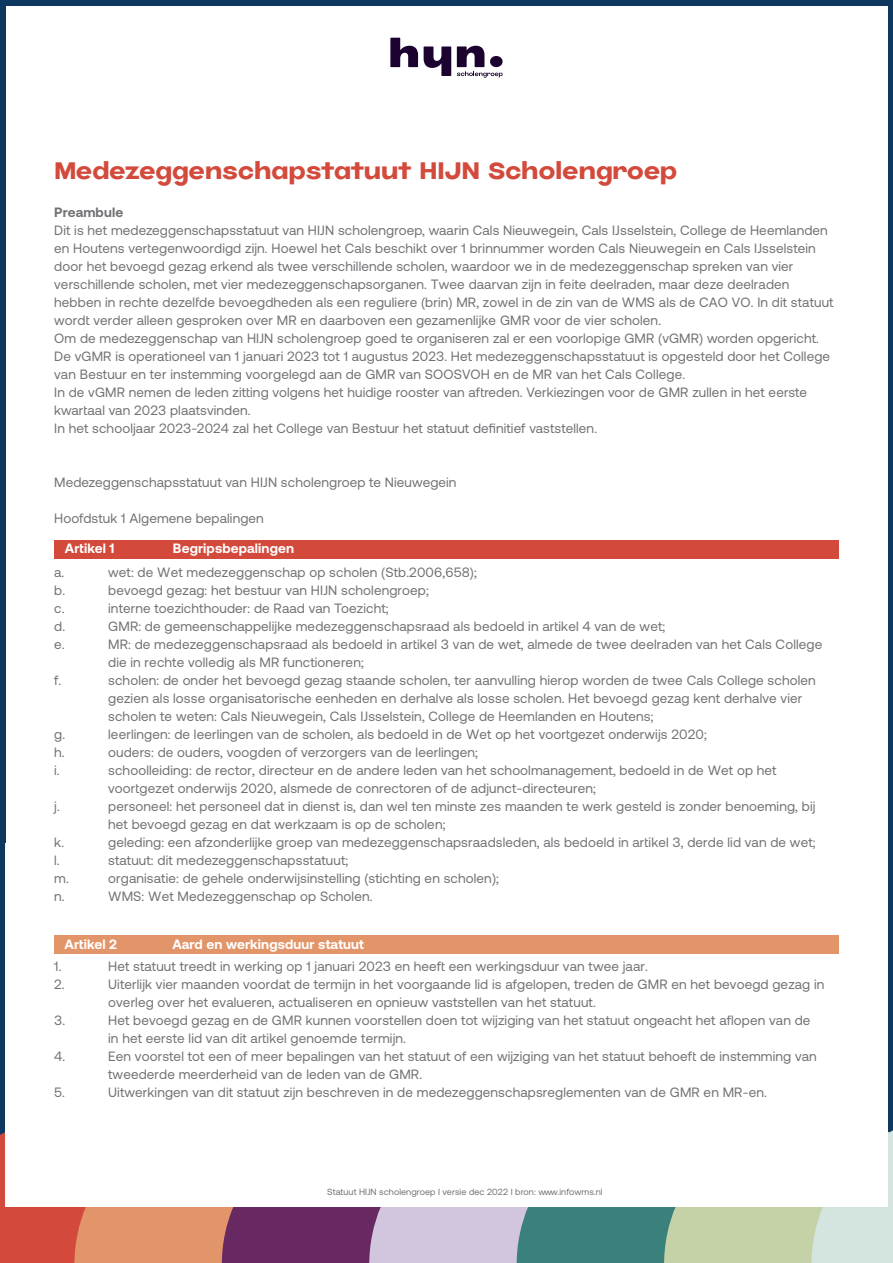
<style>
.page{position:relative;width:893px;height:1263px;background:#fff}
.page>*{position:absolute;margin:0;border:0;box-sizing:border-box;transform-origin:0 0}
.t1{font:700 24px "Jumper";letter-spacing:.01em;color:#d34a3c}
.t2{font:13.5px/18px "Aeonik";letter-spacing:.01em;color:#717275}
.t3{font:700 13.5px "Aeonik";letter-spacing:.01em;color:#fff}
.t4{font:9px "Aeonik";letter-spacing:.01em;color:#717275}
.s1{font-weight:700}
</style>
<div class="page">
<svg style="left:390px;top:38px;width:28px;height:29px"></svg>
<svg style="left:424px;top:47px;width:27px;height:29px"></svg>
<svg style="left:457px;top:46px;width:46px;height:32px"></svg>
<div style="left:0;top:0;width:893px;height:6px;background:#0e3860"></div>
<div style="left:0;top:0;width:5px;height:1263px;background:#0e3860"></div>
<div style="left:888px;top:0;width:5px;height:1263px;background:#0e3860"></div>
<div style="left:0;top:1132px;width:74px;height:131px;background:#d34a3c"></div>
<div style="left:74px;top:1207px;width:148px;height:56px;background:#e3956a"></div>
<div style="left:222px;top:1207px;width:147px;height:56px;background:#682963"></div>
<div style="left:369px;top:1207px;width:148px;height:56px;background:#d2c5de"></div>
<div style="left:517px;top:1207px;width:147px;height:56px;background:#3a807b"></div>
<svg style="left:664px;top:1130px;width:229px;height:133px;background:#c8d7bb"></svg>
<div style="left:5px;top:843px;width:883px;height:363px;background:#fff"></div>
<div style="left:54px;top:540px;width:785px;height:18px;background:#d34a3c"></div>
<div style="left:54px;top:935px;width:785px;height:18px;background:#e3956a"></div>
<p class="t1" style="left:54px;top:152px;width:624px">Medezeggenschapstatuut HIJN Scholengroep</p>
<p class="t2" style="left:54px;top:203px;width:780px"><span class="s1">Preambule<br></span>Dit is het medezeggenschapsstatuut van HIJN scholengroep, waarin Cals Nieuwegein, Cals IJsselstein, College de Heemlanden en Houtens vertegenwoordigd zijn. Hoewel het Cals beschikt over 1 brinnummer worden Cals Nieuwegein en Cals IJsselstein door het bevoegd gezag erkend als twee verschillende scholen, waardoor we in de medezeggenschap spreken van vier verschillende scholen, met vier medezeggenschapsorganen. Twee daarvan zijn in feite deelraden, maar deze deelraden hebben in rechte dezelfde bevoegdheden als een reguliere (brin) MR, zowel in de zin van de WMS als de CAO VO. In dit statuut wordt verder alleen gesproken over MR en daarboven een gezamenlijke GMR voor de vier scholen.<br>Om de medezeggenschap van HIJN scholengroep goed te organiseren zal er een voorlopige GMR (vGMR) worden opgericht.<br>De vGMR is operationeel van 1 januari 2023 tot 1 augustus 2023. Het medezeggenschapsstatuut is opgesteld door het College van Bestuur en ter instemming voorgelegd aan de GMR van SOOSVOH en de MR van het Cals College.<br>In de vGMR nemen de leden zitting volgens het huidige rooster van aftreden. Verkiezingen voor de GMR zullen in het eerste kwartaal van 2023 plaatsvinden.<br>In het schooljaar 2023-2024 zal het College van Bestuur het statuut definitief vaststellen.</p>
<p class="t2" style="left:54px;top:473px;width:404px">Medezeggenschapsstatuut van HIJN scholengroep te Nieuwegein</p>
<p class="t2" style="left:54px;top:509px;width:211px">Hoofdstuk 1 Algemene bepalingen</p>
<p class="t3" style="left:65px;top:541px;width:51px">Artikel 1</p>
<p class="t3" style="left:173px;top:541px;width:123px">Begripsbepalingen</p>
<p class="t2" style="left:54px;top:563px;width:12px">a.</p>
<p class="t2" style="left:108px;top:563px;width:370px">wet: de Wet medezeggenschap op scholen (Stb.2006,658);</p>
<p class="t2" style="left:54px;top:581px;width:12px">b.</p>
<p class="t2" style="left:108px;top:581px;width:322px">bevoegd gezag: het bestuur van HIJN scholengroep;</p>
<p class="t2" style="left:54px;top:599px;width:12px">c.</p>
<p class="t2" style="left:108px;top:599px;width:282px">interne toezichthouder: de Raad van Toezicht;</p>
<p class="t2" style="left:54px;top:617px;width:12px">d.</p>
<p class="t2" style="left:108px;top:617px;width:558px">GMR: de gemeenschappelijke medezeggenschapsraad als bedoeld in artikel 4 van de wet;</p>
<p class="t2" style="left:54px;top:635px;width:12px">e.</p>
<p class="t2" style="left:108px;top:635px;width:716px">MR: de medezeggenschapsraad als bedoeld in artikel 3 van de wet, almede de twee deelraden van het Cals College die in rechte volledig als MR functioneren;</p>
<p class="t2" style="left:54px;top:671px;width:9px">f.</p>
<p class="t2" style="left:108px;top:671px;width:709px">scholen: de onder het bevoegd gezag staande scholen, ter aanvulling hierop worden de twee Cals College scholen gezien als losse organisatorische eenheden en derhalve als losse scholen. Het bevoegd gezag kent derhalve vier scholen te weten: Cals Nieuwegein, Cals IJsselstein, College de Heemlanden en Houtens;</p>
<p class="t2" style="left:54px;top:725px;width:12px">g.</p>
<p class="t2" style="left:108px;top:725px;width:600px">leerlingen: de leerlingen van de scholen, als bedoeld in de Wet op het voortgezet onderwijs 2020;</p>
<p class="t2" style="left:54px;top:743px;width:12px">h.</p>
<p class="t2" style="left:108px;top:743px;width:371px">ouders: de ouders, voogden of verzorgers van de leerlingen;</p>
<p class="t2" style="left:54px;top:761px;width:7px">i.</p>
<p class="t2" style="left:108px;top:761px;width:669px">schoolleiding: de rector, directeur en de andere leden van het schoolmanagement, bedoeld in de Wet op het voortgezet onderwijs 2020, alsmede de conrectoren of de adjunct-directeuren;</p>
<p class="t2" style="left:54px;top:797px;width:7px">j.</p>
<p class="t2" style="left:108px;top:797px;width:709px">personeel: het personeel dat in dienst is, dan wel ten minste zes maanden te werk gesteld is zonder benoeming, bij het bevoegd gezag en dat werkzaam is op de scholen;</p>
<p class="t2" style="left:54px;top:833px;width:11px">k.</p>
<p class="t2" style="left:108px;top:833px;width:709px">geleding: een afzonderlijke groep van medezeggenschapsraadsleden, als bedoeld in artikel 3, derde lid van de wet;</p>
<p class="t2" style="left:54px;top:851px;width:7px">l.</p>
<p class="t2" style="left:108px;top:851px;width:242px">statuut: dit medezeggenschapsstatuut;</p>
<p class="t2" style="left:54px;top:869px;width:16px">m.</p>
<p class="t2" style="left:108px;top:869px;width:392px">organisatie: de gehele onderwijsinstelling (stichting en scholen);</p>
<p class="t2" style="left:54px;top:887px;width:12px">n.</p>
<p class="t2" style="left:108px;top:887px;width:266px">WMS: Wet Medezeggenschap op Scholen.</p>
<p class="t3" style="left:64px;top:936px;width:54px">Artikel 2</p>
<p class="t3" style="left:172px;top:936px;width:193px">Aard en werkingsduur statuut</p>
<p class="t2" style="left:54px;top:957px;width:9px">1.</p>
<p class="t2" style="left:108px;top:957px;width:541px">Het statuut treedt in werking op 1 januari 2023 en heeft een werkingsduur van twee jaar.</p>
<p class="t2" style="left:54px;top:975px;width:12px">2.</p>
<p class="t2" style="left:108px;top:975px;width:718px">Uiterlijk vier maanden voordat de termijn in het voorgaande lid is afgelopen, treden de GMR en het bevoegd gezag in overleg over het evalueren, actualiseren en opnieuw vaststellen van het statuut.</p>
<p class="t2" style="left:54px;top:1011px;width:13px">3.</p>
<p class="t2" style="left:108px;top:1011px;width:704px">Het bevoegd gezag en de GMR kunnen voorstellen doen tot wijziging van het statuut ongeacht het aflopen van de in het eerste lid van dit artikel genoemde termijn.</p>
<p class="t2" style="left:54px;top:1047px;width:13px">4.</p>
<p class="t2" style="left:108px;top:1047px;width:710px">Een voorstel tot een of meer bepalingen van het statuut of een wijziging van het statuut behoeft de instemming van tweederde meerderheid van de leden van de GMR.</p>
<p class="t2" style="left:54px;top:1083px;width:12px">5.</p>
<p class="t2" style="left:108px;top:1083px;width:660px">Uitwerkingen van dit statuut zijn beschreven in de medezeggenschapsreglementen van de GMR en MR-en.</p>
<p class="t4" style="left:327px;top:1186px;width:277px">Statuut HIJN scholengroep I versie dec 2022 I bron: www.infowms.nl</p>
</div>
